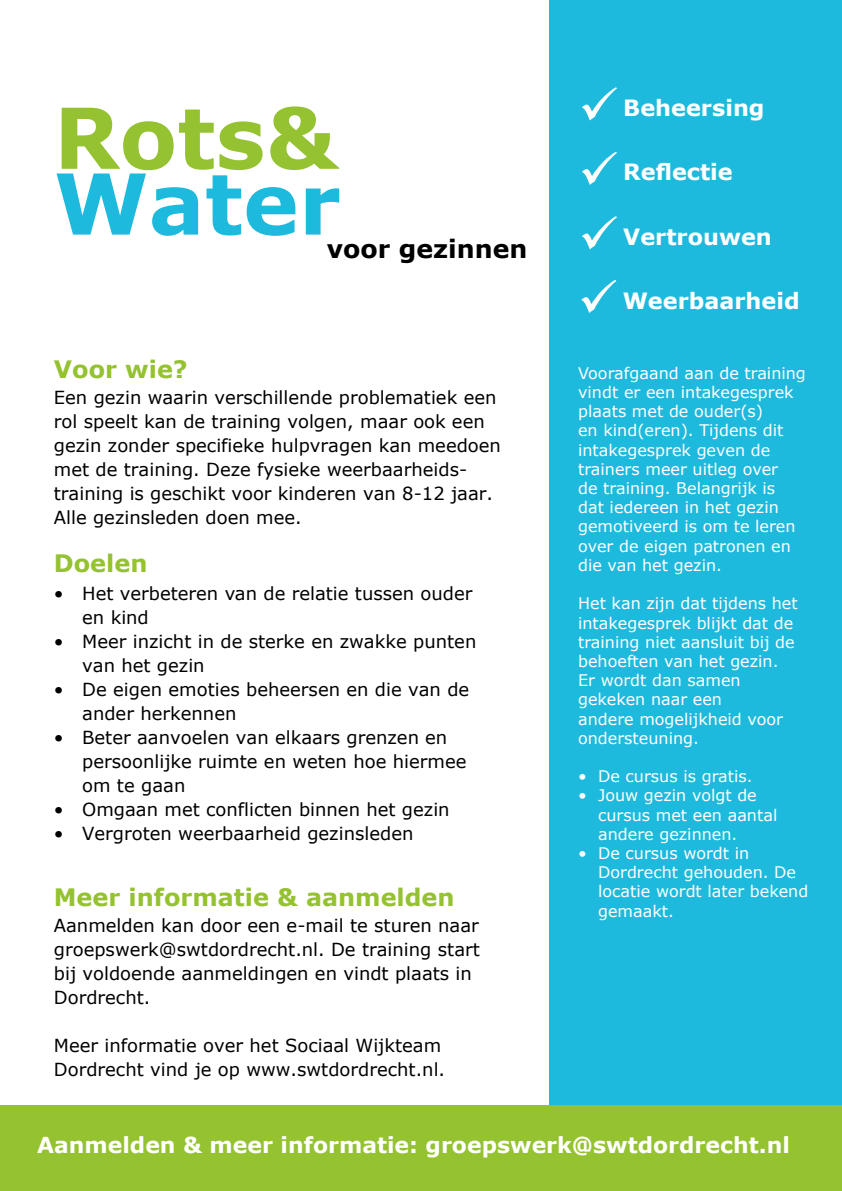
<style>
.page{position:relative;width:842px;height:1191px;background:#fff}
.page>*{position:absolute;margin:0;border:0;box-sizing:border-box;transform-origin:0 0}
.t1{font:700 84px "Verdana";color:#95c230}
.t2{font:700 84px "Verdana";color:#1ebadd}
.t3{font:51.8px/64.4px "Wingdings";color:#fff;text-align:justify}
.t4{font:700 25.2px "Verdana";color:#000}
.t5{font:700 24px "Verdana";color:#95c230}
.t6{font:700 22.4px "Verdana";color:#fff}
.t7{font:700 22px "Verdana";color:#fff}
.t8{font:18px/24px "Verdana";color:#000}
.t9{font:16px/19.2px "Verdana";color:#fff}
</style>
<div class="page">
<div style="left:550px;top:0;width:292px;height:1191px;background:#1ebadd"></div>
<div style="left:0;top:1106px;width:842px;height:85px;background:#95c230"></div>
<h1 class="t1" style="left:54px;top:84px;width:285px">Rots&amp;</h1>
<h1 class="t2" style="left:54px;top:149px;width:288px">Water</h1>
<h3 class="t4" style="left:327px;top:233px;width:202px">voor gezinnen</h3>
<h3 class="t5" style="left:54px;top:353px;width:135px">Voor wie?</h3>
<p class="t8" style="left:54px;top:386px;width:449px">Een gezin waarin verschillende problematiek een rol speelt kan de training volgen, maar ook een gezin zonder specifieke hulpvragen kan meedoen met de training. Deze fysieke weerbaarheids&shy;training is geschikt voor kinderen van 8-12 jaar.<br>Alle gezinsleden doen mee.</p>
<h3 class="t5" style="left:54px;top:548px;width:95px">Doelen</h3>
<p class="t8" style="left:82px;top:581px;width:396px">Het verbeteren van de relatie tussen ouder en kind<br>Meer inzicht in de sterke en zwakke punten van het gezin</p>
<p class="t8" style="left:82px;top:677px;width:389px;text-indent:-28px">• De eigen emoties beheersen en die van de ander herkennen</p>
<p class="t8" style="left:82px;top:725px;width:386px;text-indent:-28px">• Beter aanvoelen van elkaars grenzen en persoonlijke ruimte en weten hoe hiermee om te gaan</p>
<p class="t8" style="left:54px;top:797px;width:397px">• Omgaan met conflicten binnen het gezin</p>
<p class="t8" style="left:54px;top:821px;width:361px">• Vergroten weerbaarheid gezinsleden</p>
<p class="t8" style="left:54px;top:581px;width:11px">•</p>
<p class="t8" style="left:54px;top:629px;width:11px">•</p>
<h3 class="t5" style="left:54px;top:881px;width:402px">Meer informatie &amp; aanmelden</h3>
<p class="t8" style="left:54px;top:914px;width:428px">Aanmelden kan door een e-mail te sturen naar groepswerk@swtdordrecht.nl. De training start bij voldoende aanmeldingen en vindt plaats in Dordrecht.</p>
<p class="t8" style="left:54px;top:1034px;width:393px">Meer informatie over het Sociaal Wijkteam<br>Dordrecht vind je op www.swtdordrecht.nl.</p>
<h2 class="t3" style="left:578px;top:77px;width:42px">✓ ✓ ✓</h2>
<p class="t6" style="left:623px;top:93px;width:143px">Beheersing</p>
<p class="t6" style="left:623px;top:158px;width:111px">Reflectie</p>
<p class="t6" style="left:623px;top:222px;width:150px">Vertrouwen</p>
<p class="t6" style="left:577px;top:284px;width:224px">✓ Weerbaarheid</p>
<p class="t9" style="left:578px;top:364px;width:229px">Voorafgaand aan de training vindt er een intakegesprek plaats met de ouder(s)<br>en kind(eren). Tijdens dit intakegesprek geven de trainers meer uitleg over<br>de training. Belangrijk is<br>dat iedereen in het gezin gemotiveerd is om te leren over de eigen patronen en die van het gezin.</p>
<p class="t9" style="left:578px;top:594px;width:221px">Het kan zijn dat tijdens het intakegesprek blijkt dat de training niet aansluit bij de behoeften van het gezin.<br>Er wordt dan samen gekeken naar een<br>andere mogelijkheid voor ondersteuning.</p>
<p class="t9" style="left:578px;top:767px;width:176px">• De cursus is gratis.</p>
<p class="t9" style="left:598px;top:786px;width:181px;text-indent:-20px">• Jouw gezin volgt de cursus met een aantal andere gezinnen.</p>
<p class="t9" style="left:598px;top:844px;width:212px;text-indent:-20px">• De cursus wordt in<br>Dordrecht gehouden. De locatie wordt later bekend gemaakt.</p>
<p class="t7" style="left:37px;top:1130px;width:754px">Aanmelden &amp; meer informatie: groepswerk@swtdordrecht.nl</p>
</div>
